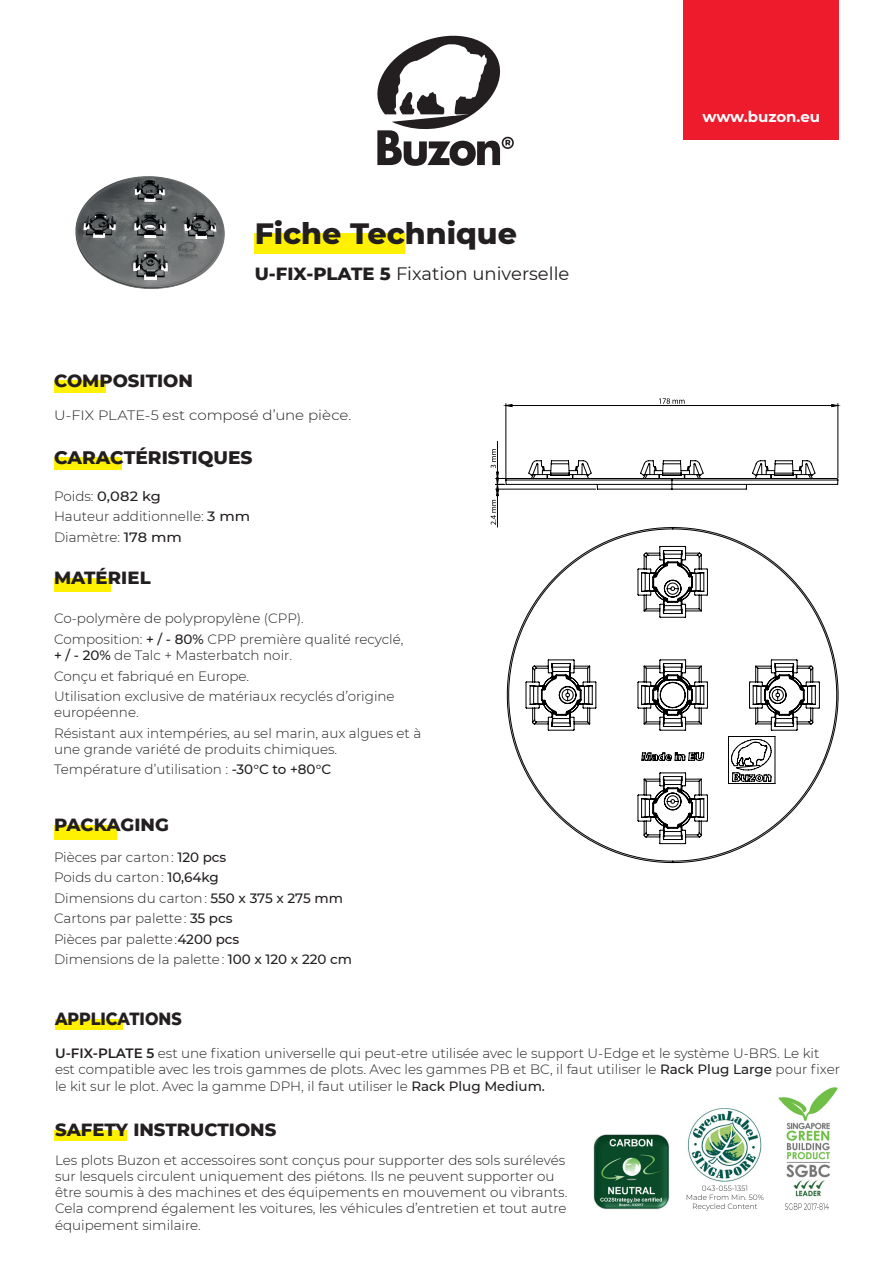
<style>
.page{position:relative;width:893px;height:1263px;background:#fff}
.page>*{position:absolute;margin:0;border:0;box-sizing:border-box;transform-origin:0 0}
.t1{font:800 30px "Montserrat";color:#231f20}
.t2{font:800 18.6px "Montserrat";color:#231f20}
.t3{font:800 18px "Montserrat";color:#231f20}
.t4{font:18px "Montserrat";color:#231f20}
.t5{font:800 18px "Montserrat";color:#231f20;scale:.89 1}
.t6{font:700 15px "Montserrat";color:#fff}
.t7{font:300 13.95px "Montserrat";color:#231f20;scale:1.08 1}
.t8{font:300 13.5px/20.4px "Montserrat";color:#231f20}
.s1{font-weight:800}
.s2{font-size:13.5px}
.s3{font-weight:500}
.s4{font-weight:600}
</style>
<div class="page">
<div style="left:55px;top:1020px;width:68px;height:10px;background:#fff101"></div>
<div style="left:54px;top:1130px;width:73px;height:11px;background:#fff101"></div>
<div style="left:255px;top:233px;width:150px;height:20px;background:#fff101"></div>
<img style="left:75px;top:176px;width:150px;height:113px">
<svg style="left:377px;top:35px;width:137px;height:131px"></svg>
<div style="left:684px;top:0;width:155px;height:140px;background:#ee1b2d"></div>
<img style="left:593px;top:1134px;width:76px;height:76px">
<img style="left:778px;top:1087px;width:60px;height:110px">
<img style="left:688px;top:1108px;width:74px;height:74px">
<svg style="left:785px;top:1203px;width:44px;height:7px"></svg>
<svg style="left:687px;top:1186px;width:76px;height:24px"></svg>
<div style="left:54px;top:825px;width:62px;height:15px;background:#fff101"></div>
<div style="left:54px;top:380px;width:52px;height:12px;background:#fff101"></div>
<div style="left:54px;top:578px;width:56px;height:14px;background:#fff101"></div>
<div style="left:54px;top:457px;width:68px;height:13px;background:#fff101"></div>
<hr style="left:838px;top:404px;width:1px;height:74px;background:#000001">
<hr style="left:497px;top:489px;width:1px;height:38px;background:#000001">
<svg style="left:491px;top:398px;width:347px;height:127px"></svg>
<svg style="left:507px;top:527px;width:331px;height:336px"></svg>
<h1 class="t1" style="left:255px;top:211px;width:264px">Fiche Technique</h1>
<h3 class="t4" style="left:255px;top:261px;width:316px"><span class="s1">U-FIX-PLATE 5</span> Fixation universelle</h3>
<h3 class="t3" style="left:54px;top:368px;width:140px">COMPOSITION</h3>
<p class="t7" style="left:54px;top:406px;width:277px"><span class="s2">U-FIX PLATE-5</span> est composé d’une pièce<span class="s2">.</span></p>
<h2 class="t2" style="left:54px;top:444px;width:200px">CARACTÉRISTIQUES</h2>
<p class="t8" style="left:54px;top:485px;width:198px">Poids: <span class="s3">0,082 kg<br></span>Hauteur additionnelle: <span class="s3">3 mm<br></span>Diamètre: <span class="s3">178 mm</span></p>
<h3 class="t3" style="left:54px;top:564px;width:98px">MATÉRIEL</h3>
<p class="t8" style="left:54px;top:608px;width:351px">Co-polymère de polypropylène (CPP).<br>Composition: <span class="s3">+ / - 80%</span> CPP première qualité recyclé,</p>
<p class="t8" style="left:54px;top:645px;width:342px"><span class="s3">+ / - 20%</span> de Talc + Masterbatch noir.<br>Conçu et fabriqué en Europe.<br>Utilisation exclusive de matériaux recyclés d’origine</p>
<p class="t8" style="left:54px;top:702px;width:369px">européenne.<br>Résistant aux intempéries, au sel marin, aux algues et à</p>
<p class="t8" style="left:54px;top:738px;width:285px">une grande variété de produits chimiques.<br>Température d’utilisation : <span class="s3">-30°C to +80°C</span></p>
<h3 class="t3" style="left:54px;top:811px;width:116px">PACKAGING</h3>
<p class="t8" style="left:54px;top:846px;width:300px">Pièces par carton : <span class="s3">120 pcs<br></span>Poids du carton : <span class="s3">10,64kg<br></span>Dimensions du carton : <span class="s3">550 x 375 x 275 mm<br></span>Cartons par palette : <span class="s3">35 pcs<br></span>Pièces par palette :<span class="s3">4200 pcs<br></span>Dimensions de la palette : <span class="s3">100 x 120 x 220 cm</span></p>
<p class="t6" style="left:702px;top:105px;width:119px">www.buzon.eu</p>
<h3 class="t5" style="left:55px;top:1005px;width:144px">APPLICATIONS</h3>
<p class="t8" style="left:55px;top:1045px;width:786px;line-height:16.2px"><span class="s4">U-FIX-PLATE 5</span> est une fixation universelle qui peut-etre utilisée avec le support U-Edge et le système U-BRS. Le kit est compatible avec les trois gammes de plots. Avec les gammes PB et BC, il faut utiliser le <span class="s3">Rack Plug Large</span> pour fixer le kit sur le plot. Avec la gamme DPH, il faut utiliser le <span class="s3">Rack Plug Medium.</span></p>
<h3 class="t3" style="left:55px;top:1116px;width:223px">SAFETY INSTRUCTIONS</h3>
<p class="t8" style="left:55px;top:1151px;width:514px;line-height:16.2px">Les plots Buzon et accessoires sont conçus pour supporter des sols surélevés sur lesquels circulent uniquement des piétons. Ils ne peuvent supporter ou être soumis à des machines et des équipements en mouvement ou vibrants.<br>Cela comprend également les voitures, les véhicules d’entretien et tout autre équipement similaire.</p>
</div>
